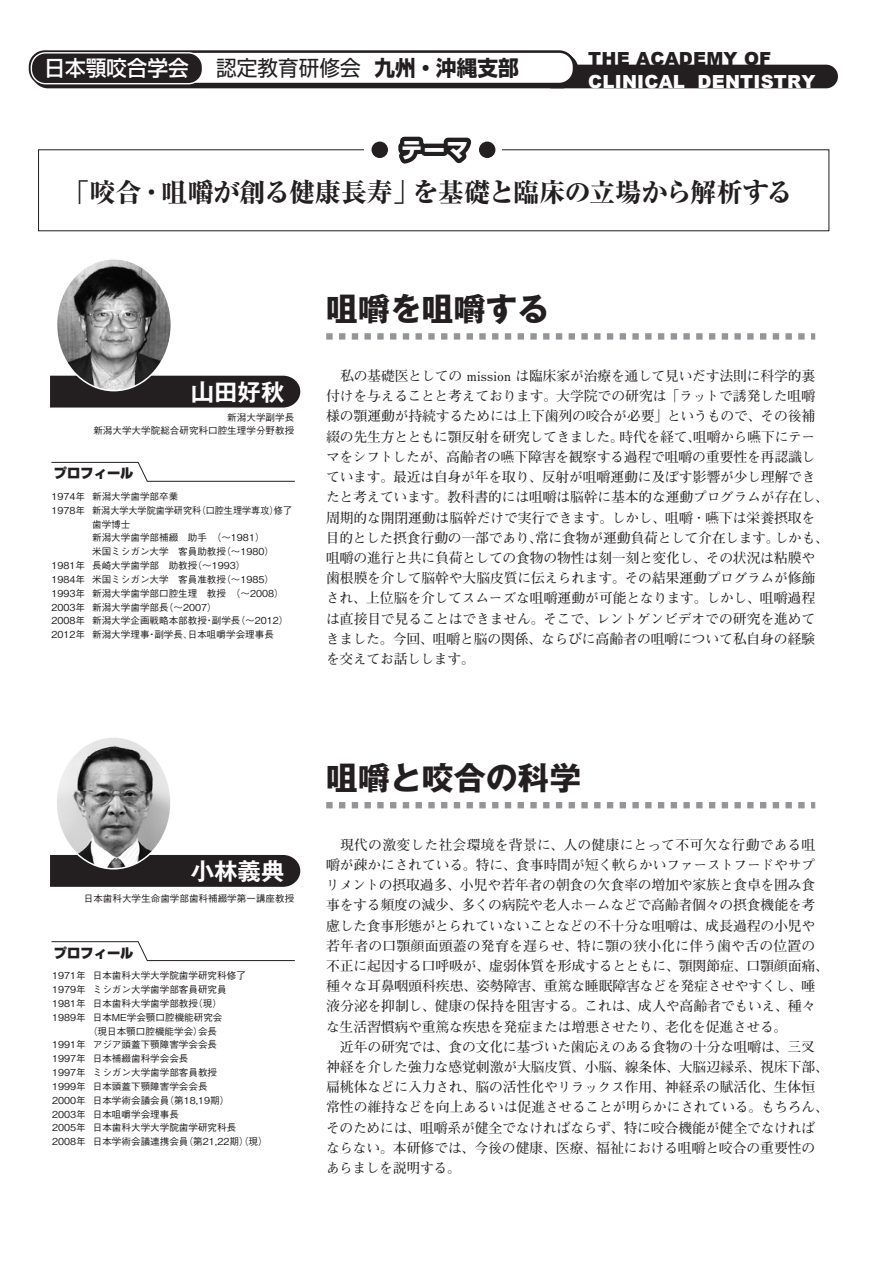
<style>
.page{position:relative;width:893px;height:1263px;background:#fff}
.page>*{position:absolute;margin:0;border:0;box-sizing:border-box;transform-origin:0 0}
.t1{font:700 31.95px "Gothic MB101 Pro";color:#231f20}
.t2{font:800 26.25px "Ryumin Pro";letter-spacing:-.015em;color:#231f20}
.t3{font:700 23.4px "Gothic MB101 Pro De";color:#fff}
.t4{font:700 21.3px "Shin Go Pro";color:#231f20}
.t5{font:21.3px "Shin Go Pro";color:#231f20}
.t6{font:500 21.3px "Shin Go Pro";color:#fff}
.t7{font:800 21.3px "Shin Go Pro";color:#fff}
.t8{font:900 18px "Arial";letter-spacing:.01em;color:#fff}
.t9{font:900 18px "Arial";letter-spacing:.01em;color:#231f20}
.t10{font:700 13.8px/20.2px "Futo Min A101 Pro";letter-spacing:-.01em;color:#231f20}
.t11{font:900 13.35px "Shin Go Pro";color:#231f20}
.t12{font:500 9.6px/13.8px "Gothic BBB Pro";color:#231f20}
.t13{font:500 9.6px "Gothic BBB Pro";color:#231f20;scale:.95 1}
</style>
<div class="page">
<div style="left:540px;top:65px;width:298px;height:23px;background:#231f20;border-radius:12px"></div>
<div style="left:32px;top:53px;width:546px;height:35px;border:3px solid #231f20;border-radius:15px"></div>
<div style="left:30px;top:52px;width:544px;height:32px;background:#fff;border-radius:15px"></div>
<div style="left:29px;top:50px;width:546px;height:35px;border:3px solid #231f20;border-radius:15px"></div>
<div style="left:31px;top:53px;width:171px;height:31px;background:#231f20;border-radius:14px"></div>
<div style="left:31px;top:52px;width:172px;height:32px;border:1px solid #fff;border-radius:14px"></div>
<div style="left:50px;top:376px;width:250px;height:31px;background:#231f20"></div>
<svg style="left:391px;top:50px;width:38px;height:114px"></svg>
<div style="left:421px;top:144px;width:27px;height:12px;border:9px solid #231f20"></div>
<svg style="left:437px;top:137px;width:35px;height:27px"></svg>
<svg style="left:51px;top:462px;width:244px;height:20px"></svg>
<div style="left:50px;top:855px;width:250px;height:32px;background:#231f20"></div>
<svg style="left:51px;top:941px;width:244px;height:20px"></svg>
<svg style="left:326px;top:802px;width:489px;height:6px"></svg>
<svg style="left:326px;top:333px;width:489px;height:7px"></svg>
<div style="left:372px;top:142px;width:16px;height:16px;background:#231f20;border-radius:50%"></div>
<div style="left:479px;top:142px;width:16px;height:16px;background:#231f20;border-radius:50%"></div>
<img style="left:56px;top:739px;width:115px;height:130px">
<div style="left:55px;top:736px;width:117px;height:133px;border:2px solid #fff;border-radius:50%"></div>
<img style="left:57px;top:261px;width:114px;height:130px">
<div style="left:56px;top:258px;width:116px;height:133px;border:2px solid #fff;border-radius:50%"></div>
<p class="t6" style="left:44px;top:51px;width:146px">日本顎咬合学会</p>
<p class="t5" style="left:216px;top:51px;width:146px">認定教育研修会</p>
<p class="t4" style="left:374px;top:51px;width:146px">九州・沖縄支部</p>
<p class="t7" style="left:401px;top:133px;width:68px">テーマ</p>
<p class="t9" style="left:588px;top:49px;width:185px">THE ACADEMY OF</p>
<p class="t8" style="left:588px;top:72px;width:98px">CLINICAL</p>
<p class="t8" style="left:698px;top:72px;width:119px">DENTISTRY</p>
<p class="t2" style="left:63px;top:172px;width:358px">「咬合・咀嚼が創る健康長寿」</p>
<p class="t2" style="left:413px;top:172px;width:381px">を基礎と臨床の立場から解析する</p>
<p class="t3" style="left:191px;top:372px;width:95px">山田好秋</p>
<p class="t12" style="left:93px;top:410px;width:202px;line-height:12.8px;text-align:right">新潟大学副学長<br>新潟大学大学院総合研究科口腔生理学分野教授</p>
<p class="t11" style="left:54px;top:463px;width:81px">プロフィール</p>
<p class="t12" style="left:52px;top:488px;width:35px">1974年</p>
<p class="t12" style="left:52px;top:502px;width:35px">1978年</p>
<p class="t12" style="left:92px;top:488px;width:88px">新潟大学歯学部卒業</p>
<p class="t13" style="left:197px;top:502px;width:88px">（口腔生理学専攻）</p>
<p class="t13" style="left:92px;top:502px;width:116px">新潟大学大学院歯学研究科</p>
<p class="t13" style="left:274px;top:502px;width:21px">修了</p>
<p class="t12" style="left:92px;top:516px;width:40px">歯学博士</p>
<p class="t12" style="left:92px;top:530px;width:116px">新潟大学歯学部補綴　助手</p>
<p class="t12" style="left:212px;top:530px;width:54px">)~1981(</p>
<p class="t12" style="left:221px;top:543px;width:54px">)~1980(</p>
<p class="t12" style="left:193px;top:543px;width:54px;text-indent:-100px">米国ミシガン大学　客員助教授)~1993(</p>
<p class="t12" style="left:92px;top:557px;width:107px">長崎大学歯学部　助教授</p>
<p class="t12" style="left:52px;top:557px;width:35px">1981年</p>
<p class="t12" style="left:221px;top:571px;width:54px">)~1985(</p>
<p class="t12" style="left:92px;top:571px;width:135px">米国ミシガン大学　客員准教授</p>
<p class="t12" style="left:52px;top:571px;width:35px">1984年</p>
<p class="t12" style="left:52px;top:585px;width:35px">1993年</p>
<p class="t12" style="left:92px;top:585px;width:135px">新潟大学歯学部口腔生理　教授</p>
<p class="t12" style="left:231px;top:585px;width:54px">)~2008(</p>
<p class="t12" style="left:52px;top:599px;width:35px">2003年</p>
<p class="t12" style="left:164px;top:599px;width:54px">)~2007(</p>
<p class="t12" style="left:92px;top:599px;width:78px">新潟大学歯学部長</p>
<p class="t12" style="left:52px;top:613px;width:35px">2008年</p>
<p class="t12" style="left:236px;top:613px;width:54px">)~2012(</p>
<p class="t12" style="left:92px;top:613px;width:116px">新潟大学企画戦略本部教授</p>
<p class="t12" style="left:212px;top:613px;width:30px">副学長</p>
<p class="t12" style="left:205px;top:613px;width:11px">・</p>
<p class="t12" style="left:52px;top:626px;width:35px">2012年</p>
<p class="t12" style="left:188px;top:626px;width:88px">日本咀嚼学会理事長</p>
<p class="t12" style="left:92px;top:626px;width:59px">新潟大学理事</p>
<p class="t12" style="left:154px;top:626px;width:40px">副学長、</p>
<p class="t12" style="left:147px;top:626px;width:11px">・</p>
<p class="t1" style="left:326px;top:282px;width:225px">咀嚼を咀嚼する</p>
<p class="t10" style="left:326px;top:364px;width:491px;text-align:right">　私の基礎医としての mission は臨床家が治療を通して見いだす法則に科学的裏付けを与えることと考えております。大学院での研究は「ラットで誘発した咀嚼様の顎運動が持続するためには上下歯列の咬合が必要」というもので、その後補時代を経て咀嚼から嚥下にテー</p>
<p class="t10" style="left:687px;top:425px;width:15px">、</p>
<p class="t10" style="left:326px;top:425px;width:299px">綴の先生方とともに顎反射を研究してきました。</p>
<p class="t10" style="left:326px;top:445px;width:491px">マをシフトしたが、高齢者の嚥下障害を観察する過程で咀嚼の重要性を再認識し</p>
<p class="t10" style="left:326px;top:465px;width:491px">ています。最近は自身が年を取り、反射が咀嚼運動に及ぼす影響が少し理解でき</p>
<p class="t10" style="left:326px;top:485px;width:504px">たと考えています。教科書的には咀嚼は脳幹に基本的な運動プログラムが存在し、</p>
<p class="t10" style="left:326px;top:505px;width:491px">周期的な開閉運動は脳幹だけで実行できます。しかし、咀嚼・嚥下は栄養摂取を</p>
<p class="t10" style="left:775px;top:526px;width:56px">しかも、</p>
<p class="t10" style="left:326px;top:526px;width:455px">目的とした摂食行動の一部であり常に食物が運動負荷として介在します。</p>
<p class="t10" style="left:326px;top:526px;width:491px;text-indent:203px">、<br>咀嚼の進行と共に負荷としての食物の物性は刻一刻と変化し、その状況は粘膜や歯根膜を介して脳幹や大脳皮質に伝えられます。その結果運動プログラムが修飾され、上位脳を介してスムーズな咀嚼運動が可能となります。しかし、咀嚼過程は直接目で見ることはできません。そこで、レントゲンビデオでの研究を進めてきました。今回、咀嚼と脳の関係、ならびに高齢者の咀嚼について私自身の経験を交えてお話しします。</p>
<p class="t3" style="left:191px;top:851px;width:95px">小林義典</p>
<p class="t12" style="left:84px;top:890px;width:212px">日本歯科大学生命歯学部歯科補綴学第一講座教授</p>
<p class="t11" style="left:54px;top:942px;width:81px">プロフィール</p>
<p class="t12" style="left:52px;top:968px;width:35px">1971年</p>
<p class="t12" style="left:93px;top:968px;width:155px">日本歯科大学大学院歯学研究科修了</p>
<p class="t12" style="left:52px;top:981px;width:35px">1979年</p>
<p class="t12" style="left:93px;top:981px;width:135px">ミシガン大学歯学部客員研究員</p>
<p class="t12" style="left:52px;top:995px;width:35px">1981年</p>
<p class="t12" style="left:193px;top:995px;width:30px">（現(</p>
<p class="t12" style="left:93px;top:995px;width:107px">日本歯科大学歯学部教授</p>
<p class="t12" style="left:52px;top:1009px;width:35px">1989年</p>
<p class="t12" style="left:93px;top:1009px;width:131px">日本ME学会顎口腔機能研究会</p>
<p class="t12" style="left:52px;top:1037px;width:35px">1991年</p>
<p class="t12" style="left:93px;top:1023px;width:126px;text-indent:-5px">（現日本顎口腔機能学会）<br>アジア頭蓋下顎障害学会会長</p>
<p class="t12" style="left:198px;top:1023px;width:21px">会長</p>
<p class="t12" style="left:52px;top:1050px;width:35px">1997年</p>
<p class="t12" style="left:93px;top:1050px;width:97px">日本補綴歯科学会会長</p>
<p class="t12" style="left:52px;top:1064px;width:35px">1997年</p>
<p class="t12" style="left:93px;top:1064px;width:126px">ミシガン大学歯学部客員教授</p>
<p class="t12" style="left:52px;top:1078px;width:35px">1999年</p>
<p class="t12" style="left:93px;top:1078px;width:116px">日本頭蓋下顎障害学会会長</p>
<p class="t12" style="left:52px;top:1092px;width:35px">2000年</p>
<p class="t12" style="left:165px;top:1092px;width:66px">（第18,19期(</p>
<p class="t12" style="left:93px;top:1092px;width:78px">日本学術会議会員</p>
<p class="t12" style="left:52px;top:1106px;width:35px">2003年</p>
<p class="t12" style="left:93px;top:1106px;width:88px">日本咀嚼学会理事長</p>
<p class="t12" style="left:52px;top:1120px;width:35px">2005年</p>
<p class="t12" style="left:93px;top:1120px;width:145px">日本歯科大学大学院歯学研究科長</p>
<p class="t12" style="left:52px;top:1133px;width:35px">2008年</p>
<p class="t12" style="left:184px;top:1133px;width:85px">（第21,22期）（現(</p>
<p class="t12" style="left:93px;top:1133px;width:97px">日本学術会議連携会員</p>
<p class="t1" style="left:326px;top:751px;width:257px">咀嚼と咬合の科学</p>
<p class="t10" style="left:326px;top:833px;width:505px">　現代の激変した社会環境を背景に、人の健康にとって不可欠な行動である咀嚼が疎かにされている。特に、食事時間が短く軟らかいファーストフードやサプリメントの摂取過多、小児や若年者の朝食の欠食率の増加や家族と食卓を囲み食事をする頻度の減少、多くの病院や老人ホームなどで高齢者個々の摂食機能を考慮した食事形態がとられていないことなどの不十分な咀嚼は、成長過程の小児や若年者の口顎顔面頭蓋の発育を遅らせ、特に顎の狭小化に伴う歯や舌の位置の不正に起因する口呼吸が、虚弱体質を形成するとともに、顎関節症、口顎顔面痛、種々な耳鼻咽頭科疾患、姿勢障害、重篤な睡眠障害などを発症させやすくし、唾液分泌を抑制し、健康の保持を阻害する。これは、成人や高齢者でもいえ、種々な生活習慣病や重篤な疾患を発症または増悪させたり、老化を促進させる。<br>　近年の研究では、食の文化に基づいた歯応えのある食物の十分な咀嚼は、三叉神経を介した強力な感覚刺激が大脳皮質、小脳、線条体、大脳辺縁系、視床下部、扁桃体などに入力され、脳の活性化やリラックス作用、神経系の賦活化、生体恒常性の維持などを向上あるいは促進させることが明らかにされている。もちろん、そのためには、咀嚼系が健全でなければならず、特に咬合機能が健全でなければならない。本研修では、今後の健康、医療、福祉における咀嚼と咬合の重要性のあらましを説明する。</p>
</div>
